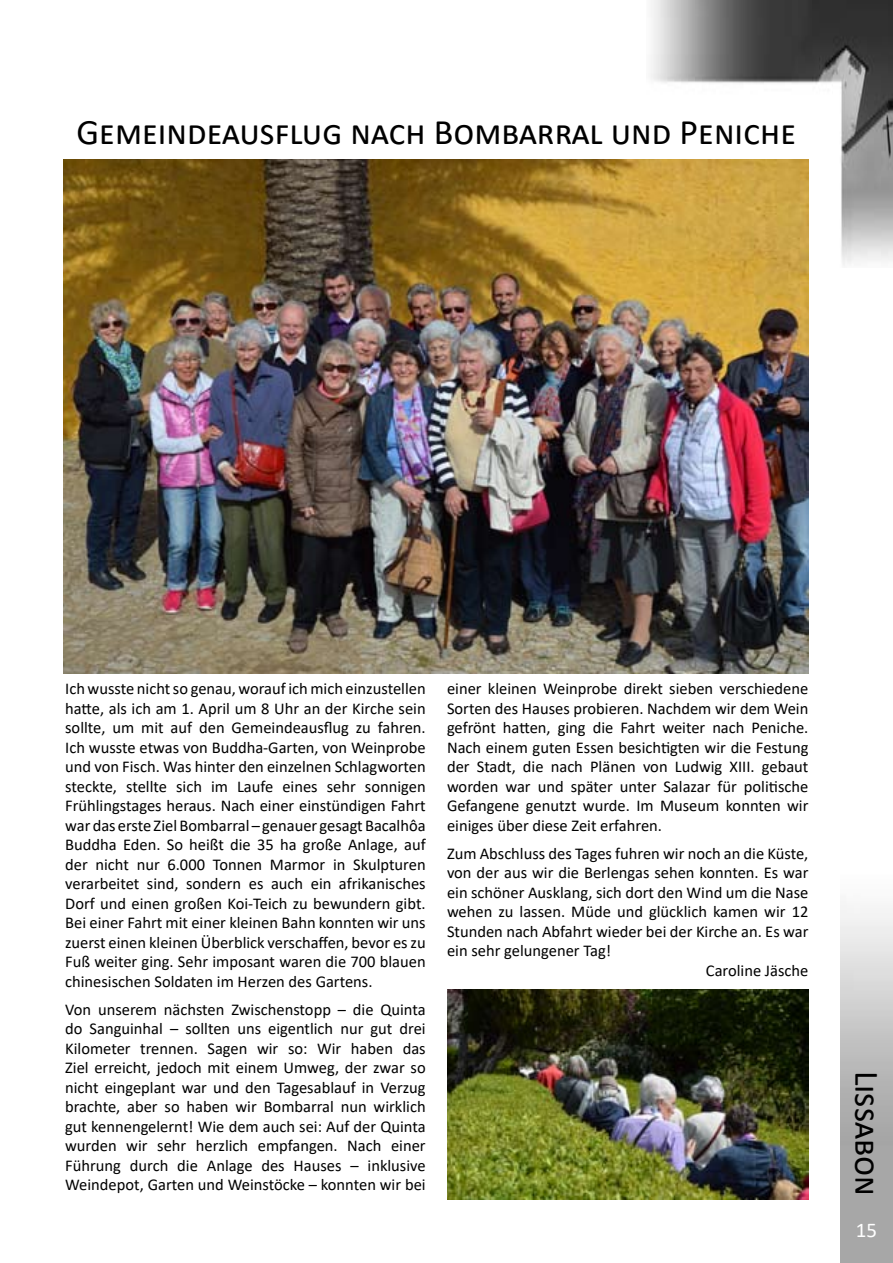
<style>
.page{position:relative;width:893px;height:1263px;background:#fff}
.page>*{position:absolute;margin:0;border:0;box-sizing:border-box;transform-origin:0 0}
.t1{font:36px "Calibri";color:#000}
.t2{font:34.5px "Calibri";color:#000}
.t3{font:21px "Calibri";color:#fff}
.t4{font:16.5px/19.5px "Calibri";color:#000;text-align:justify}
</style>
<div class="page">
<img style="left:651px;top:0;width:242px;height:268px">
<img style="left:64px;top:159px;width:744px;height:514px">
<img style="left:447px;top:989px;width:362px;height:210px">
<h1 class="t1" style="left:77px;top:107px;width:721px">Gemeindeausflug nach Bombarral und Peniche</h1>
<p class="t4" style="left:65px;top:678px;width:362px">Ich wusste nicht so genau, worauf ich mich einzustellen hatte, als ich am 1. April um 8 Uhr an der Kirche sein sollte, um mit auf den Gemeindeausflug zu fahren.<br>Ich wusste etwas von Buddha-Garten, von Weinprobe und von Fisch. Was hinter den einzelnen Schlagworten steckte, stellte sich im Laufe eines sehr sonnigen Frühlingstages heraus. Nach einer einstündigen Fahrt war das erste Ziel Bombarral – genauer gesagt Bacalhôa Buddha Eden. So heißt die 35 ha große Anlage, auf der nicht nur 6.000 Tonnen Marmor in Skulpturen verarbeitet sind, sondern es auch ein afrikanisches Dorf und einen großen Koi-Teich zu bewundern gibt.<br>Bei einer Fahrt mit einer kleinen Bahn konnten wir uns zuerst einen kleinen Überblick verschaffen, bevor es zu Fuß weiter ging. Sehr imposant waren die 700 blauen chinesischen Soldaten im Herzen des Gartens.</p>
<p class="t4" style="left:65px;top:999px;width:362px">Von unserem nächsten Zwischenstopp – die Quinta do Sanguinhal – sollten uns eigentlich nur gut drei Kilometer trennen. Sagen wir so: Wir haben das Ziel erreicht, jedoch mit einem Umweg, der zwar so nicht eingeplant war und den Tagesablauf in Verzug brachte, aber so haben wir Bombarral nun wirklich gut kennengelernt! Wie dem auch sei: Auf der Quinta wurden wir sehr herzlich empfangen. Nach einer Führung durch die Anlage des Hauses – inklusive Weindepot, Garten und Weinstöcke – konnten wir bei</p>
<p class="t4" style="left:447px;top:678px;width:363px">einer kleinen Weinprobe direkt sieben verschiedene Sorten des Hauses probieren. Nachdem wir dem Wein gefrönt hatten, ging die Fahrt weiter nach Peniche.<br>Nach einem guten Essen besichtigten wir die Festung der Stadt, die nach Plänen von Ludwig XIII. gebaut worden war und später unter Salazar für politische Gefangene genutzt wurde. Im Museum konnten wir einiges über diese Zeit erfahren.</p>
<p class="t4" style="left:447px;top:843px;width:363px">Zum Abschluss des Tages fuhren wir noch an die Küste,</p>
<p class="t4" style="left:447px;top:862px;width:363px">von der aus wir die Berlengas sehen konnten. Es war</p>
<p class="t4" style="left:447px;top:882px;width:363px">ein schöner Ausklang, sich dort den Wind um die Nase</p>
<p class="t4" style="left:447px;top:901px;width:363px">wehen zu lassen. Müde und glücklich kamen wir 12</p>
<p class="t4" style="left:447px;top:921px;width:363px">Stunden nach Abfahrt wieder bei der Kirche an. Es war</p>
<p class="t4" style="left:447px;top:940px;width:166px">ein sehr gelungener Tag!</p>
<p class="t4" style="left:706px;top:960px;width:104px">Caroline Jäsche</p>
<h2 class="t2" style="left:891px;top:1070px;width:126px;rotate:90deg">Lissabon</h2>
<p class="t3" style="left:856px;top:1215px;width:23px">15</p>
</div>
